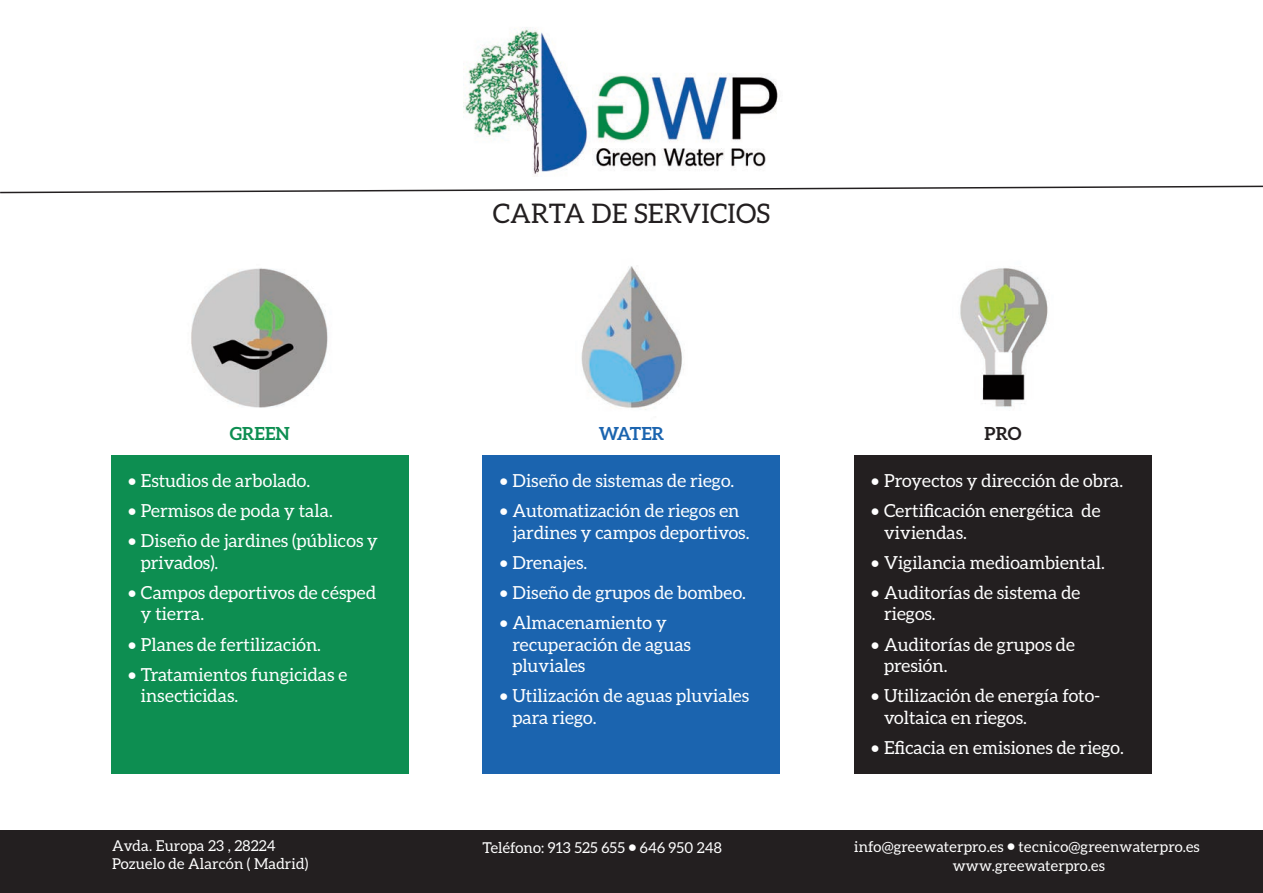
<style>
.page{position:relative;width:1263px;height:893px;background:#fff}
.page>*{position:absolute;margin:0;border:0;box-sizing:border-box;transform-origin:0 0}
.t1{font:27px "Aleo";letter-spacing:.01em;color:#231f20}
.t2{font:18px/21.6px "Aleo";color:#fff}
.t3{font:700 18px "Aleo";letter-spacing:.01em;color:#0d8e51}
.t4{font:700 18px "Aleo";letter-spacing:-.035em;color:#1b64af}
.t5{font:700 18px "Aleo";color:#231f20}
.t6{font:15px/19.2px "Aleo";letter-spacing:.01em;color:#fff;text-align:center}
.s1{font-size:18px}
</style>
<div class="page">
<div style="left:111px;top:455px;width:298px;height:319px;background:#0d8e51"></div>
<img style="left:464px;top:27px;width:125px;height:148px">
<img style="left:595px;top:73px;width:183px;height:97px">
<svg style="left:0;top:185px;width:1263px;height:9px"></svg>
<img style="left:191px;top:268px;width:137px;height:140px">
<div style="left:483px;top:455px;width:297px;height:319px;background:#1b64af"></div>
<img style="left:581px;top:266px;width:102px;height:144px">
<div style="left:854px;top:455px;width:298px;height:319px;background:#231f20"></div>
<img style="left:960px;top:268px;width:88px;height:140px">
<div style="left:0;top:831px;width:1263px;height:62px;background:#231f20"></div>
<h1 class="t1" style="left:493px;top:203px;width:279px">CARTA DE SERVICIOS</h1>
<p class="t3" style="left:230px;top:426px;width:62px">GREEN</p>
<p class="t4" style="left:599px;top:426px;width:67px">WATER</p>
<p class="t5" style="left:984px;top:426px;width:39px">PRO</p>
<p class="t2" style="left:128px;top:471px;width:184px">• Estudios de arbolado.</p>
<p class="t2" style="left:128px;top:501px;width:206px">• Permisos de poda y tala.</p>
<p class="t2" style="left:141px;top:531px;width:239px;text-indent:-13px">• Diseño de jardines (públicos y privados).</p>
<p class="t2" style="left:141px;top:583px;width:237px;text-indent:-13px">• Campos deportivos de césped y tierra.</p>
<p class="t2" style="left:128px;top:635px;width:194px">• Planes de fertilización.</p>
<p class="t2" style="left:141px;top:665px;width:208px;text-indent:-13px">• Tratamientos fungicidas e insecticidas.</p>
<p class="t2" style="left:500px;top:471px;width:236px">• Diseño de sistemas de riego.</p>
<p class="t2" style="left:512px;top:501px;width:239px;text-indent:-13px">• Automatización de riegos en jardines y campos deportivos.</p>
<p class="t2" style="left:500px;top:553px;width:89px">• Drenajes.</p>
<p class="t2" style="left:500px;top:583px;width:248px">• Diseño de grupos de bombeo.</p>
<p class="t2" style="left:512px;top:613px;width:180px;text-indent:-13px">• Almacenamiento y recuperación de aguas pluviales</p>
<p class="t2" style="left:512px;top:686px;width:238px;text-indent:-13px">• Utilización de aguas pluviales para riego.</p>
<p class="t2" style="left:871px;top:471px;width:253px">• Proyectos y dirección de obra.</p>
<p class="t2" style="left:884px;top:501px;width:218px;text-indent:-13px">• Certificación energética de viviendas.</p>
<p class="t2" style="left:871px;top:553px;width:235px">• Vigilancia medioambiental.</p>
<p class="t2" style="left:884px;top:583px;width:198px;text-indent:-13px">• Auditorías de sistema de riegos.</p>
<p class="t2" style="left:884px;top:635px;width:192px;text-indent:-13px">• Auditorías de grupos de presión.</p>
<p class="t2" style="left:884px;top:686px;width:218px;text-indent:-13px">• Utilización de energía foto&shy;voltaica en riegos.</p>
<p class="t2" style="left:871px;top:738px;width:254px">• Eficacia en emisiones de riego.</p>
<p class="t6" style="left:112px;top:838px;width:198px;line-height:18px;text-align:left">Avda. Europa 23 , 28224<br>Pozuelo de Alarcón ( Madrid)</p>
<p class="t6" style="left:483px;top:839px;width:241px">Teléfono: 913 525 655 <span class="s1">•</span> 646 950 248</p>
<p class="t6" style="left:854px;top:838px;width:347px">info@greewaterpro.es <span class="s1">•</span> tecnico@greenwaterpro.es www.greewaterpro.es</p>
</div>
